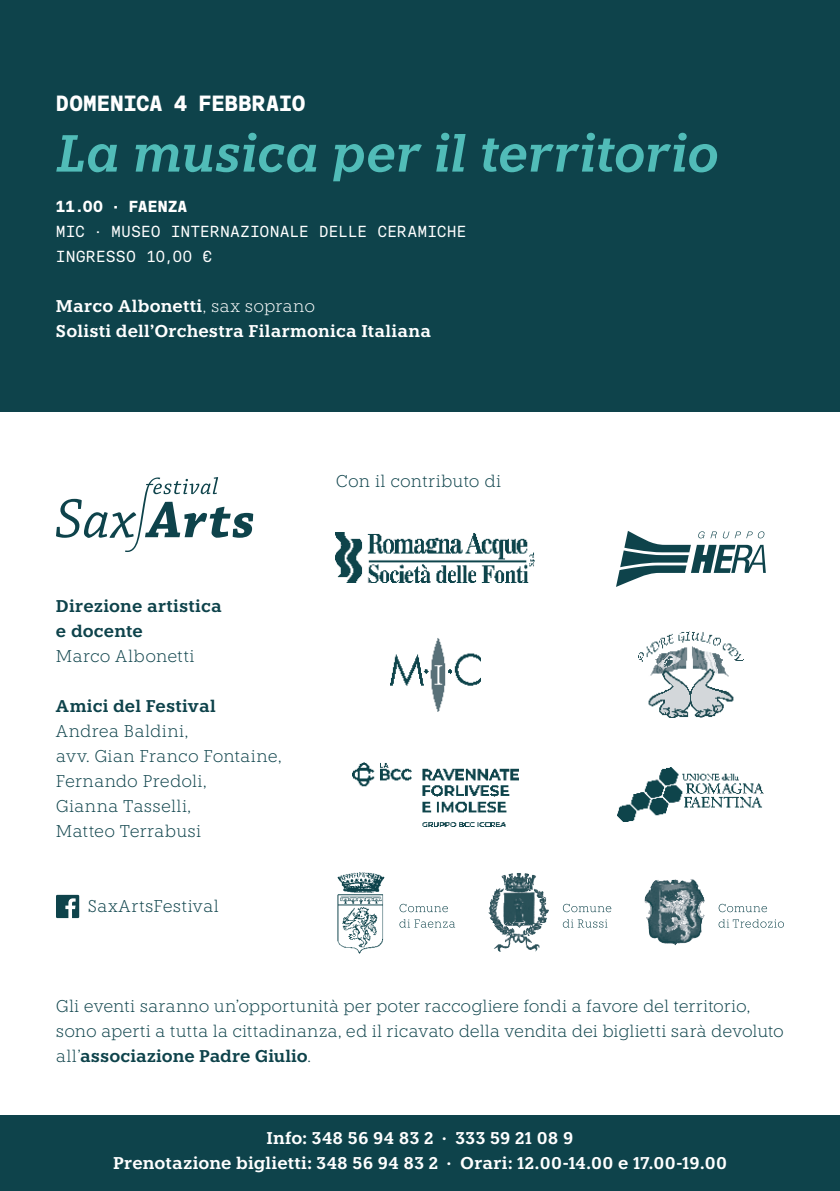
<style>
.page{position:relative;width:840px;height:1191px;background:#fff}
.page>*{position:absolute;margin:0;border:0;box-sizing:border-box;transform-origin:0 0}
.HEAD_EVENTO{font:italic 600 52px "Knile";letter-spacing:-.01em;color:#51bcb8}
.DATA{font:700 22px "Basier Square Mono";letter-spacing:-.01em;color:#fff}
.DESCRIZIONE{font:300 17px/25px "Knile";letter-spacing:-.01em;color:#0e434b}
.ARTISTI{font:600 17px "Knile";letter-spacing:.015em;color:#fff}
.ARTISTI-2{font:300 17px "Knile";letter-spacing:.01em;color:#0e434b}
.ARTISTI-3{font:600 17px "Knile";letter-spacing:.01em;color:#0e434b}
.SPONSOR{font:300 17px "Knile";letter-spacing:.01em;color:#0e434b}
.LUOGO_INGRESSO{font:16px "Basier Square Mono";color:#fff}
.LUOGO_INGRESSO-2{font:700 16px "Basier Square Mono";color:#fff}
.s1{font-weight:300}
.s2{font-weight:600}
</style>
<div class="page">
<div style="left:0;top:0;width:839px;height:412px;background:#0e434b"></div>
<div style="left:0;top:1116px;width:839px;height:75px;background:#0e434b"></div>
<svg style="left:56px;top:895px;width:23px;height:23px"></svg>
<img style="left:650px;top:879px;width:41px;height:8px">
<svg style="left:718px;top:919px;width:65px;height:8px"></svg>
<svg style="left:718px;top:903px;width:48px;height:9px"></svg>
<img style="left:337px;top:872px;width:48px;height:81px">
<svg style="left:399px;top:919px;width:56px;height:8px"></svg>
<svg style="left:399px;top:903px;width:48px;height:9px"></svg>
<img style="left:501px;top:873px;width:16px;height:6px">
<svg style="left:562px;top:919px;width:45px;height:8px"></svg>
<svg style="left:562px;top:903px;width:49px;height:9px"></svg>
<img style="left:352px;top:762px;width:166px;height:64px">
<img style="left:617px;top:767px;width:146px;height:54px">
<svg style="left:56px;top:477px;width:197px;height:75px"></svg>
<img style="left:336px;top:533px;width:198px;height:49px">
<svg style="left:616px;top:531px;width:149px;height:56px"></svg>
<img style="left:638px;top:631px;width:105px;height:86px">
<img style="left:390px;top:638px;width:90px;height:73px">
<p class="DATA" style="left:56px;top:89px;width:251px">DOMENICA 4 FEBBRAIO</p>
<p class="HEAD_EVENTO" style="left:56px;top:121px;width:664px">La musica per il territorio</p>
<p class="LUOGO_INGRESSO-2" style="left:56px;top:196px;width:133px">11.00 · FAENZA</p>
<p class="LUOGO_INGRESSO" style="left:56px;top:221px;width:412px">MIC · MUSEO INTERNAZIONALE DELLE CERAMICHE</p>
<p class="LUOGO_INGRESSO" style="left:56px;top:246px;width:158px">INGRESSO 10,00 €</p>
<p class="ARTISTI" style="left:56px;top:295px;width:261px">Marco Albonetti<span class="s1">, sax soprano</span></p>
<p class="ARTISTI" style="left:56px;top:320px;width:376px">Solisti dell’Orchestra Filarmonica Italiana</p>
<p class="ARTISTI-3" style="left:56px;top:595px;width:167px">Direzione artistica</p>
<p class="ARTISTI-3" style="left:56px;top:620px;width:88px">e docente</p>
<p class="ARTISTI-2" style="left:56px;top:646px;width:140px">Marco Albonetti</p>
<p class="ARTISTI-3" style="left:56px;top:695px;width:161px">Amici del Festival</p>
<p class="ARTISTI-2" style="left:56px;top:721px;width:134px">Andrea Baldini,</p>
<p class="ARTISTI-2" style="left:56px;top:746px;width:227px">avv. Gian Franco Fontaine,</p>
<p class="ARTISTI-2" style="left:56px;top:771px;width:152px">Fernando Predoli,</p>
<p class="ARTISTI-2" style="left:56px;top:796px;width:136px">Gianna Tasselli,</p>
<p class="ARTISTI-2" style="left:56px;top:821px;width:146px">Matteo Terrabusi</p>
<p class="ARTISTI-2" style="left:88px;top:896px;width:132px">SaxArtsFestival</p>
<p class="SPONSOR" style="left:336px;top:471px;width:167px">Con il contributo di</p>
<p class="DESCRIZIONE" style="left:56px;top:993px;width:729px">Gli eventi saranno un’opportunità per poter raccogliere fondi a favore del territorio, sono aperti a tutta la cittadinanza, ed il ricavato della vendita dei biglietti sarà devoluto all’<span class="s2">associazione Padre Giulio</span>.</p>
<p class="ARTISTI" style="left:266px;top:1127px;width:308px">Info: 348 56 94 83 2 · 333 59 21 08 9</p>
<p class="ARTISTI" style="left:113px;top:1152px;width:615px">Prenotazione biglietti: 348 56 94 83 2 · Orari: 12.00-14.00 e 17.00-19.00</p>
</div>
